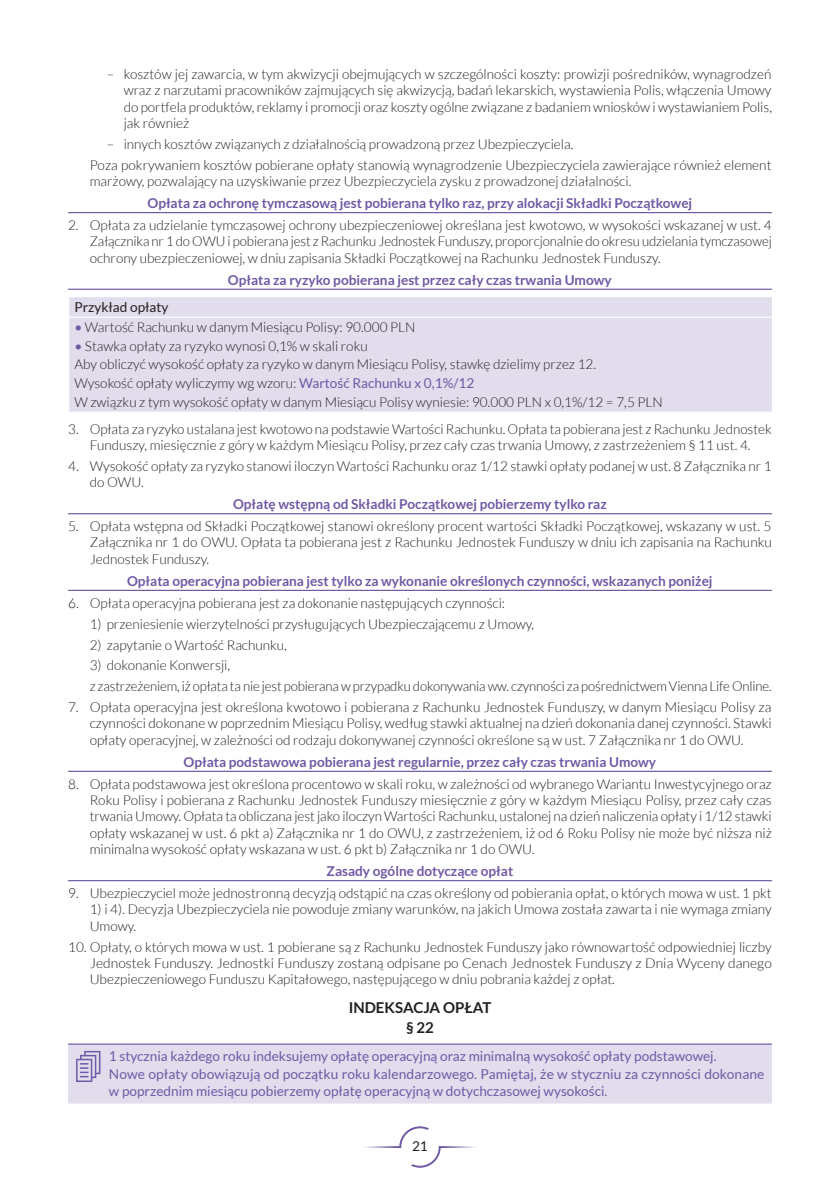
<style>
.page{position:relative;width:840px;height:1191px;background:#fff}
.page>*{position:absolute;margin:0;border:0;box-sizing:border-box;transform-origin:0 0}
.OW__ST____tekst_SKLE{font:700 15px "Lato";color:#231f20}
.OW__1_ponizej_tekstu{font:700 15px "Lato";color:#231f20}
._1{font:300 13.6px/16.4px "Lato";color:#231f20;text-align:justify}
.a{font:300 13.6px/16.4px "Lato";color:#231f20;text-align:justify}
.Podkreslone_0_6_0_6{font:700 13.6px "Lato";color:#7059a5}
.TAB_light_czarny_lew{font:300 13.6px "Lato";color:#231f20}
.DO_OBJASNIEN_tekst_I{font:13.6px/16.4px "Lato";color:#7059a5}
.TAB_light_czarny_lew-2{font:13.6px "Lato";color:#231f20}
.s1{font-weight:400;color:#7059a5}
</style>
<div class="page">
<svg style="left:364px;top:1126px;width:112px;height:41px"></svg>
<hr style="left:68px;top:212px;width:703px;height:1px;background:#7059a5">
<hr style="left:68px;top:289px;width:703px;height:1px;background:#7059a5">
<hr style="left:68px;top:513px;width:703px;height:1px;background:#7059a5">
<hr style="left:68px;top:590px;width:703px;height:1px;background:#7059a5">
<hr style="left:68px;top:770px;width:703px;height:2px;background:#7059a5">
<hr style="left:68px;top:880px;width:703px;height:1px;background:#7059a5">
<div style="left:69px;top:297px;width:702px;height:114px;background:#e1dded"></div>
<svg style="left:771px;top:297px;width:1px;height:20px"></svg>
<hr style="left:68px;top:317px;width:704px;height:1px;background:#fff">
<div style="left:68px;top:1044px;width:703px;height:59px;background:#e1dded"></div>
<hr style="left:108px;top:1043px;width:663px;height:1px;background:#7059a5">
<hr style="left:68px;top:1043px;width:40px;height:1px;background:#7059a5">
<svg style="left:76px;top:1051px;width:24px;height:31px"></svg>
<p class="a" style="left:124px;top:66px;width:649px;text-indent:-17px">– kosztów jej zawarcia, w tym akwizycji obejmujących w szczególności koszty: prowizji pośredników, wynagrodzeń wraz z narzutami pracowników zajmujących się akwizycją, badań lekarskich, wystawienia Polis, włączenia Umowy do portfela produktów, reklamy i promocji oraz koszty ogólne związane z badaniem wniosków i wystawianiem Polis, jak również</p>
<p class="a" style="left:107px;top:136px;width:468px">– innych kosztów związanych z działalnością prowadzoną przez Ubezpieczyciela.</p>
<p class="_1" style="left:90px;top:157px;width:683px">Poza pokrywaniem kosztów pobierane opłaty stanowią wynagrodzenie Ubezpieczyciela zawierające również element marżowy, pozwalający na uzyskiwanie przez Ubezpieczyciela zysku z prowadzonej działalności.</p>
<p class="Podkreslone_0_6_0_6" style="left:147px;top:195px;width:546px">Opłata za ochronę tymczasową jest pobierana tylko raz, przy alokacji Składki Początkowej</p>
<p class="_1" style="left:90px;top:217px;width:683px;text-indent:-22px">2. Opłata za udzielanie tymczasowej ochrony ubezpieczeniowej określana jest kwotowo, w wysokości wskazanej w ust. 4<br>Załącznika nr 1 do OWU i pobierana jest z Rachunku Jednostek Funduszy, proporcjonalnie do okresu udzielania tymczasowej ochrony ubezpieczeniowej, w dniu zapisania Składki Początkowej na Rachunku Jednostek Funduszy.</p>
<p class="Podkreslone_0_6_0_6" style="left:228px;top:272px;width:385px">Opłata za ryzyko pobierana jest przez cały czas trwania Umowy</p>
<p class="TAB_light_czarny_lew-2" style="left:74px;top:299px;width:96px">Przykład opłaty</p>
<p class="TAB_light_czarny_lew" style="left:74px;top:320px;width:342px"><span class="s1">•</span> Wartość Rachunku w danym Miesiącu Polisy: 90.000 PLN</p>
<p class="TAB_light_czarny_lew" style="left:74px;top:338px;width:295px"><span class="s1">•</span> Stawka opłaty za ryzyko wynosi 0,1% w skali roku</p>
<p class="TAB_light_czarny_lew" style="left:74px;top:357px;width:523px">Aby obliczyć wysokość opłaty za ryzyko w danym Miesiącu Polisy, stawkę dzielimy przez 12.</p>
<p class="TAB_light_czarny_lew" style="left:74px;top:376px;width:401px">Wysokość opłaty wyliczymy wg wzoru: <span class="s1">Wartość Rachunku x 0,1%/12</span></p>
<p class="TAB_light_czarny_lew" style="left:74px;top:394px;width:589px">W związku z tym wysokość opłaty w danym Miesiącu Polisy wyniesie: 90.000 PLN x 0,1%/12 = 7,5 PLN</p>
<p class="_1" style="left:68px;top:420px;width:704px;text-align:center">3. Opłata za ryzyko ustalana jest kwotowo na podstawie Wartości Rachunku. Opłata ta pobierana jest z Rachunku Jednostek<br>Funduszy, miesięcznie z góry w każdym Miesiącu Polisy, przez cały czas trwania Umowy, z zastrzeżeniem § 11 ust. 4.</p>
<p class="_1" style="left:90px;top:458px;width:683px;text-indent:-22px">4. Wysokość opłaty za ryzyko stanowi iloczyn Wartości Rachunku oraz 1/12 stawki opłaty podanej w ust. 8 Załącznika nr 1 do OWU.</p>
<p class="Podkreslone_0_6_0_6" style="left:233px;top:496px;width:375px">Opłatę wstępną od Składki Początkowej pobierzemy tylko raz</p>
<p class="_1" style="left:90px;top:518px;width:683px;text-indent:-22px">5. Opłata wstępna od Składki Początkowej stanowi określony procent wartości Składki Początkowej, wskazany w ust. 5<br>Załącznika nr 1 do OWU. Opłata ta pobierana jest z Rachunku Jednostek Funduszy w dniu ich zapisania na Rachunku Jednostek Funduszy.</p>
<p class="Podkreslone_0_6_0_6" style="left:127px;top:573px;width:586px">Opłata operacyjna pobierana jest tylko za wykonanie określonych czynności, wskazanych poniżej</p>
<p class="_1" style="left:68px;top:595px;width:438px">6. Opłata operacyjna pobierana jest za dokonanie następujących czynności:</p>
<p class="_1" style="left:90px;top:615px;width:446px">1) przeniesienie wierzytelności przysługujących Ubezpieczającemu z Umowy,</p>
<p class="_1" style="left:90px;top:636px;width:199px">2) zapytanie o Wartość Rachunku,</p>
<p class="_1" style="left:90px;top:657px;width:142px">3) dokonanie Konwersji,</p>
<p class="_1" style="left:90px;top:678px;width:683px">z zastrzeżeniem, iż opłata ta nie jest pobierana w przypadku dokonywania ww. czynności za pośrednictwem Vienna Life Online.</p>
<p class="_1" style="left:90px;top:699px;width:683px;text-indent:-22px">7. Opłata operacyjna jest określona kwotowo i pobierana z Rachunku Jednostek Funduszy, w danym Miesiącu Polisy za czynności dokonane w poprzednim Miesiącu Polisy, według stawki aktualnej na dzień dokonania danej czynności. Stawki opłaty operacyjnej, w zależności od rodzaju dokonywanej czynności określone są w ust. 7 Załącznika nr 1 do OWU.</p>
<p class="Podkreslone_0_6_0_6" style="left:183px;top:754px;width:474px">Opłata podstawowa pobierana jest regularnie, przez cały czas trwania Umowy</p>
<p class="_1" style="left:90px;top:775px;width:683px;text-indent:-22px">8. Opłata podstawowa jest określona procentowo w skali roku, w zależności od wybranego Wariantu Inwestycyjnego oraz Roku Polisy i pobierana z Rachunku Jednostek Funduszy miesięcznie z góry w każdym Miesiącu Polisy, przez cały czas trwania Umowy. Opłata ta obliczana jest jako iloczyn Wartości Rachunku, ustalonej na dzień naliczenia opłaty i 1/12 stawki opłaty wskazanej w ust. 6 pkt a) Załącznika nr 1 do OWU, z zastrzeżeniem, iż od 6 Roku Polisy nie może być niższa niż minimalna wysokość opłaty wskazana w ust. 6 pkt b) Załącznika nr 1 do OWU.</p>
<p class="Podkreslone_0_6_0_6" style="left:326px;top:863px;width:188px">Zasady ogólne dotyczące opłat</p>
<p class="_1" style="left:68px;top:885px;width:704px">9. Ubezpieczyciel może jednostronną decyzją odstąpić na czas określony od pobierania opłat, o których mowa w ust. 1 pkt</p>
<p class="_1" style="left:90px;top:901px;width:683px">1) i 4). Decyzja Ubezpieczyciela nie powoduje zmiany warunków, na jakich Umowa została zawarta i nie wymaga zmiany<br>Umowy.</p>
<p class="_1" style="left:90px;top:938px;width:683px;text-indent:-22px">10. Opłaty, o których mowa w ust. 1 pobierane są z Rachunku Jednostek Funduszy jako równowartość odpowiedniej liczby Jednostek Funduszy. Jednostki Funduszy zostaną odpisane po Cenach Jednostek Funduszy z Dnia Wyceny danego Ubezpieczeniowego Funduszu Kapitałowego, następującego w dniu pobrania każdej z opłat.</p>
<p class="OW__ST____tekst_SKLE" style="left:348px;top:999px;width:144px">INDEKSACJA OPŁAT</p>
<p class="OW__1_ponizej_tekstu" style="left:406px;top:1019px;width:29px">§ 22</p>
<p class="DO_OBJASNIEN_tekst_I" style="left:109px;top:1047px;width:608px">1 stycznia każdego roku indeksujemy opłatę operacyjną oraz minimalną wysokość opłaty podstawowej.</p>
<p class="DO_OBJASNIEN_tekst_I" style="left:109px;top:1066px;width:656px">Nowe opłaty obowiązują od początku roku kalendarzowego. Pamiętaj, że w styczniu za czynności dokonane w poprzednim miesiącu pobierzemy opłatę operacyjną w dotychczasowej wysokości.</p>
<p class="TAB_light_czarny_lew-2" style="left:412px;top:1138px;width:17px">21</p>
</div>
